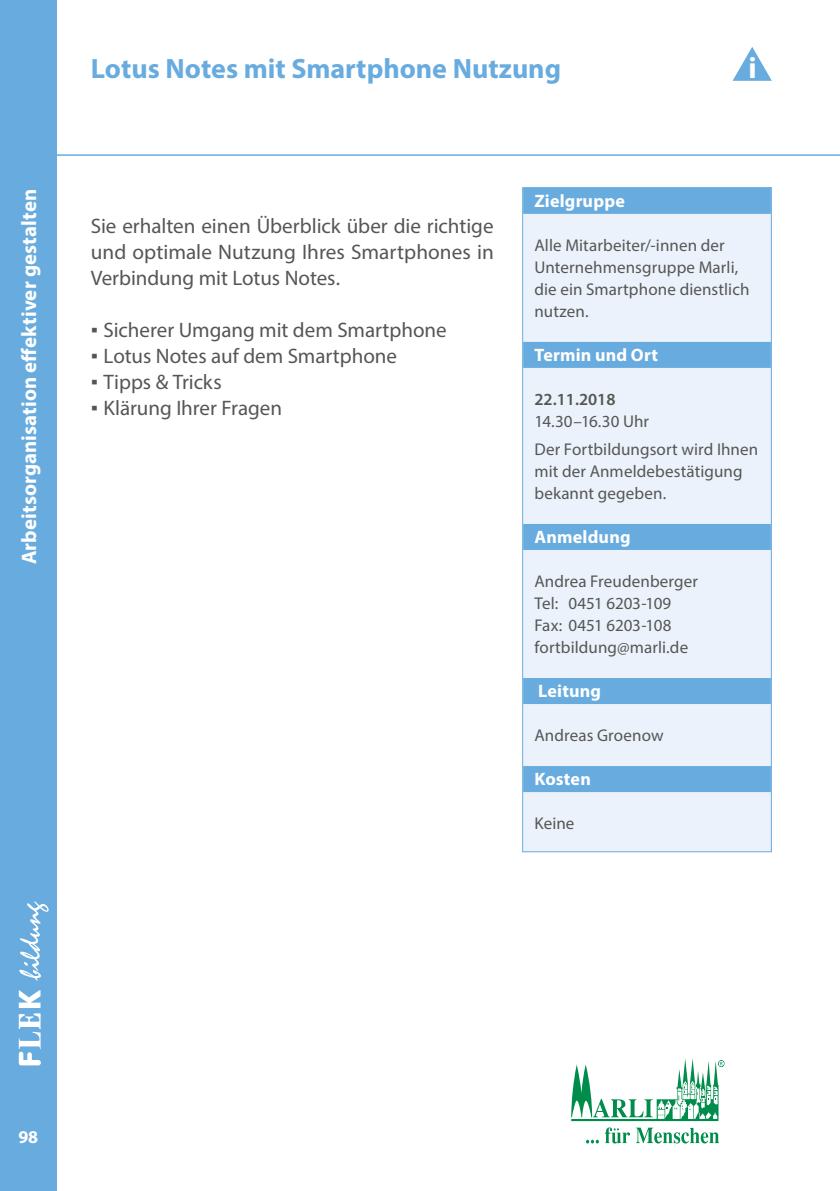
<style>
.page{position:relative;width:840px;height:1191px;background:#fff}
.page>*{position:absolute;margin:0;border:0;box-sizing:border-box;transform-origin:0 0}
.t1{font:700 30px "Myriad Pro";color:#fff}
.t2{font:700 28px "Myriad Pro";color:#68acdf}
.t3{font:21px/26px "Myriad Pro";color:#565655;text-align:justify}
.t4{font:700 21px "Myriad Pro";letter-spacing:.005em;color:#fff}
.t5{font:700 18px "Myriad Pro";letter-spacing:.01em;color:#fff}
.t6{font:17px/22px "Myriad Pro";letter-spacing:.005em;color:#565655}
.t7{font:600 17px "Myriad Pro";color:#565655}
.s1{font-family:"Verdana"}
</style>
<div class="page">
<div style="left:0;top:0;width:57px;height:1191px;background:#68acdf"></div>
<hr style="left:0;top:154px;width:839px;height:2px;background:#68acdf">
<svg style="left:19px;top:901px;width:30px;height:79px"></svg>
<div style="left:522px;top:188px;width:249px;height:663px;background:#ebf2fb"></div>
<div style="left:523px;top:188px;width:247px;height:26px;background:#68acdf"></div>
<div style="left:523px;top:342px;width:247px;height:26px;background:#68acdf"></div>
<div style="left:523px;top:524px;width:247px;height:26px;background:#68acdf"></div>
<div style="left:523px;top:678px;width:247px;height:26px;background:#68acdf"></div>
<div style="left:523px;top:766px;width:247px;height:26px;background:#68acdf"></div>
<div style="left:522px;top:187px;width:249px;height:665px;border:1px solid #68acdf"></div>
<svg style="left:732px;top:47px;width:39px;height:34px"></svg>
<svg style="left:586px;top:1139px;width:12px;height:4px"></svg>
<svg style="left:605px;top:1127px;width:113px;height:16px"></svg>
<svg style="left:571px;top:1059px;width:153px;height:62px"></svg>
<p class="t4" style="left:15px;top:564px;width:377px;rotate:-90deg">Arbeitsorganisation effektiver gestalten</p>
<h2 class="t2" style="left:91px;top:50px;width:471px">Lotus Notes mit Smartphone Nutzung</h2>
<h1 class="t1" style="left:748px;top:48px;width:10px">i</h1>
<p class="t3" style="left:91px;top:213px;width:404px">Sie erhalten einen Überblick über die richtige und optimale Nutzung Ihres Smartphones in Verbindung mit Lotus Notes.</p>
<p class="t3" style="left:91px;top:317px;width:357px"><span class="s1">▪</span> Sicherer Umgang mit dem Smartphone</p>
<p class="t3" style="left:91px;top:343px;width:308px"><span class="s1">▪</span> Lotus Notes auf dem Smartphone</p>
<p class="t3" style="left:91px;top:369px;width:132px"><span class="s1">▪</span> Tipps &amp; Tricks</p>
<p class="t3" style="left:91px;top:395px;width:193px"><span class="s1">▪</span> Klärung Ihrer Fragen</p>
<p class="t5" style="left:534px;top:189px;width:92px">Zielgruppe</p>
<p class="t6" style="left:534px;top:234px;width:216px">Alle Mitarbeiter/-innen der<br>Unternehmensgruppe Marli, die ein Smartphone dienstlich nutzen.</p>
<p class="t5" style="left:534px;top:343px;width:125px">Termin und Ort</p>
<p class="t7" style="left:534px;top:388px;width:82px">22.11.2018</p>
<p class="t6" style="left:534px;top:407px;width:225px;line-height:28px">14.30–16.30 Uhr<br>Der Fortbildungsort wird Ihnen</p>
<p class="t6" style="left:534px;top:460px;width:210px">mit der Anmeldebestätigung bekannt gegeben.</p>
<p class="t5" style="left:534px;top:525px;width:97px">Anmeldung</p>
<p class="t6" style="left:534px;top:570px;width:165px">Andrea Freudenberger<br>Tel: 0451 6203-109<br>Fax: 0451 6203-108 fortbildung@marli.de</p>
<p class="t5" style="left:538px;top:679px;width:64px">Leitung</p>
<p class="t6" style="left:534px;top:724px;width:130px">Andreas Groenow</p>
<p class="t5" style="left:534px;top:767px;width:58px">Kosten</p>
<p class="t6" style="left:534px;top:812px;width:41px">Keine</p>
<p class="t5" style="left:19px;top:1125px;width:21px">98</p>
</div>
